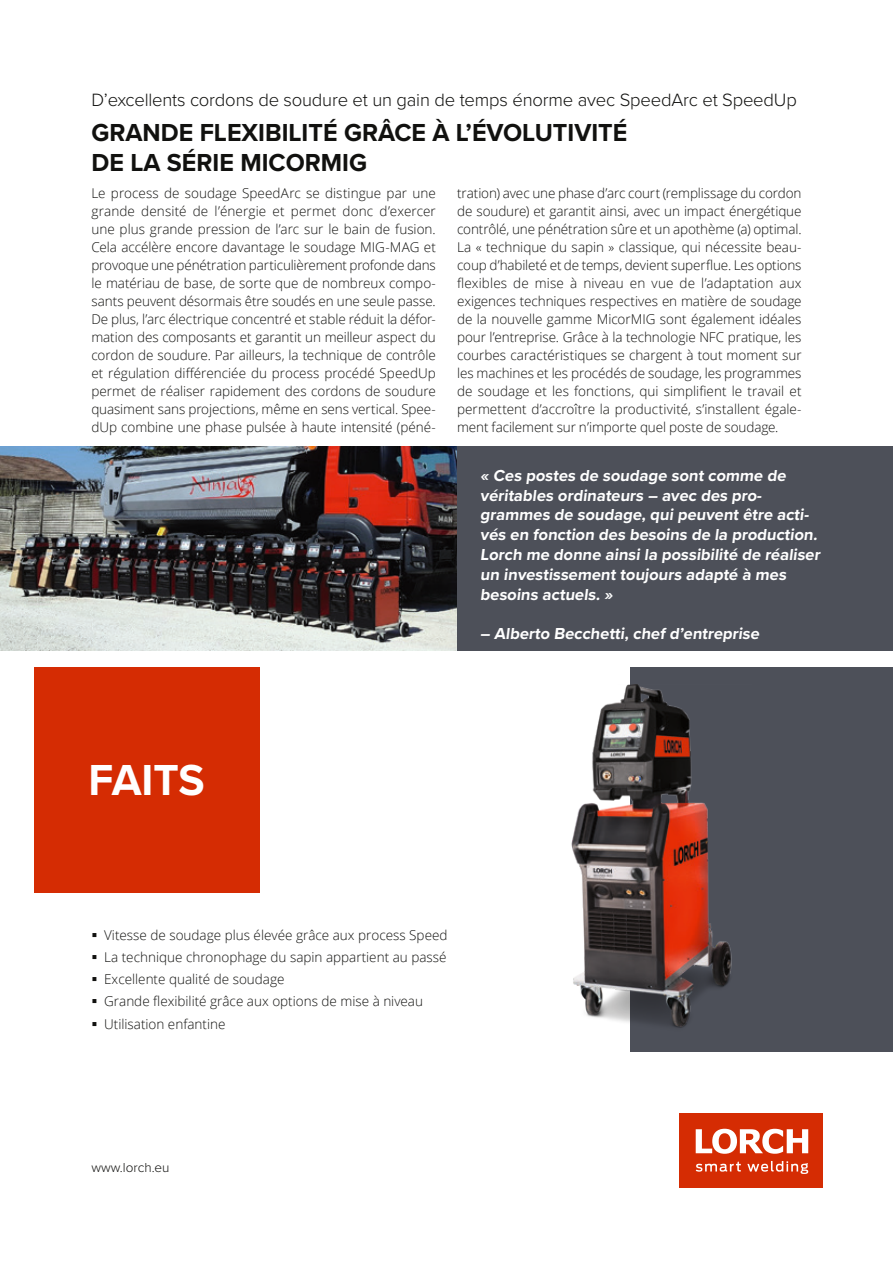
<style>
.page{position:relative;width:893px;height:1263px;background:#fff}
.page>*{position:absolute;margin:0;border:0;box-sizing:border-box;transform-origin:0 0}
.Rotes_Feld{font:700 45px "Proxima Nova";letter-spacing:-.005em;color:#fff}
.Head{font:700 25.5px/30.6px "Proxima Nova";color:#11110f}
.Overhead{font:300 18.45px "Proxima Nova";letter-spacing:-.01em;color:#11110f}
.Zitat_weiss{font:700 16.5px/19.8px "Proxima Nova";color:#fff}
.Fließtext_Block{font:300 13.5px/18px "Open Sans";color:#11110f;text-align:justify}
.Fließtext_10P{font:300 13.5px "Proxima Nova";color:#11110f}
</style>
<div class="page">
<div style="left:34px;top:668px;width:225px;height:225px;background:#d52c03"></div>
<div style="left:680px;top:1113px;width:143px;height:74px;background:#d52c03"></div>
<svg style="left:696px;top:1129px;width:112px;height:25px"></svg>
<svg style="left:696px;top:1161px;width:112px;height:13px"></svg>
<div style="left:630px;top:668px;width:263px;height:384px;background:#4d5059"></div>
<img style="left:571px;top:685px;width:161px;height:343px">
<img style="left:0;top:446px;width:457px;height:205px">
<div style="left:457px;top:446px;width:436px;height:205px;background:#4d5059"></div>
<p class="Overhead" style="left:91px;top:86px;width:707px">D’excellents cordons de soudure et un gain de temps énorme avec SpeedArc et SpeedUp</p>
<p class="Head" style="left:91px;top:116px;width:537px">GRANDE FLEXIBILITÉ GRÂCE À L’ÉVOLUTIVITÉ<br>DE LA SÉRIE MICORMIG</p>
<p class="Fließtext_Block" style="left:91px;top:184px;width:346px">Le process de soudage SpeedArc se distingue par une grande densité de l’énergie et permet donc d’exercer une plus grande pression de l’arc sur le bain de fusion.<br>Cela accélère encore davantage le soudage MIG-MAG et provoque une pénétration particulièrement profonde dans le matériau de base, de sorte que de nombreux compo&shy;sants peuvent désormais être soudés en une seule passe.<br>De plus, l’arc électrique concentré et stable réduit la défor&shy;mation des composants et garantit un meilleur aspect du cordon de soudure. Par ailleurs, la technique de contrôle et régulation différenciée du process procédé SpeedUp permet de réaliser rapidement des cordons de soudure quasiment sans projections, même en sens vertical. Spee&shy;dUp combine une phase pulsée à haute intensité (péné-</p>
<p class="Fließtext_Block" style="left:457px;top:184px;width:346px">tration) avec une phase d’arc court (remplissage du cordon de soudure) et garantit ainsi, avec un impact énergétique contrôlé, une pénétration sûre et un apothème (a) optimal.<br>La « technique du sapin » classique, qui nécessite beau&shy;coup d’habileté et de temps, devient superflue. Les options flexibles de mise à niveau en vue de l’adaptation aux exigences techniques respectives en matière de soudage de la nouvelle gamme MicorMIG sont également idéales pour l’entreprise. Grâce à la technologie NFC pratique, les courbes caractéristiques se chargent à tout moment sur les machines et les procédés de soudage, les programmes de soudage et les fonctions, qui simplifient le travail et permettent d’accroître la productivité, s’installent égale&shy;ment facilement sur n’importe quel poste de soudage.</p>
<p class="Zitat_weiss" style="left:480px;top:465px;width:344px">« Ces postes de soudage sont comme de véritables ordinateurs – avec des pro&shy;grammes de soudage, qui peuvent être acti&shy;vés en fonction des besoins de la production.<br>Lorch me donne ainsi la possibilité de réaliser un investissement toujours adapté à mes besoins actuels. »</p>
<p class="Zitat_weiss" style="left:480px;top:623px;width:283px">– Alberto Becchetti, chef d’entreprise</p>
<p class="Rotes_Feld" style="left:89px;top:746px;width:118px">FAITS</p>
<p class="Fließtext_Block" style="left:104px;top:925px;width:345px">Vitesse de soudage plus élevée grâce aux process Speed</p>
<p class="Fließtext_Block" style="left:104px;top:947px;width:344px">La technique chronophage du sapin appartient au passé</p>
<p class="Fließtext_Block" style="left:104px;top:970px;width:182px">Excellente qualité de soudage</p>
<p class="Fließtext_Block" style="left:104px;top:992px;width:320px">Grande flexibilité grâce aux options de mise à niveau</p>
<p class="Fließtext_Block" style="left:104px;top:1014px;width:123px">Utilisation enfantine</p>
<p class="Fließtext_10P" style="left:91px;top:1157px;width:80px">www.lorch.eu</p>
</div>
